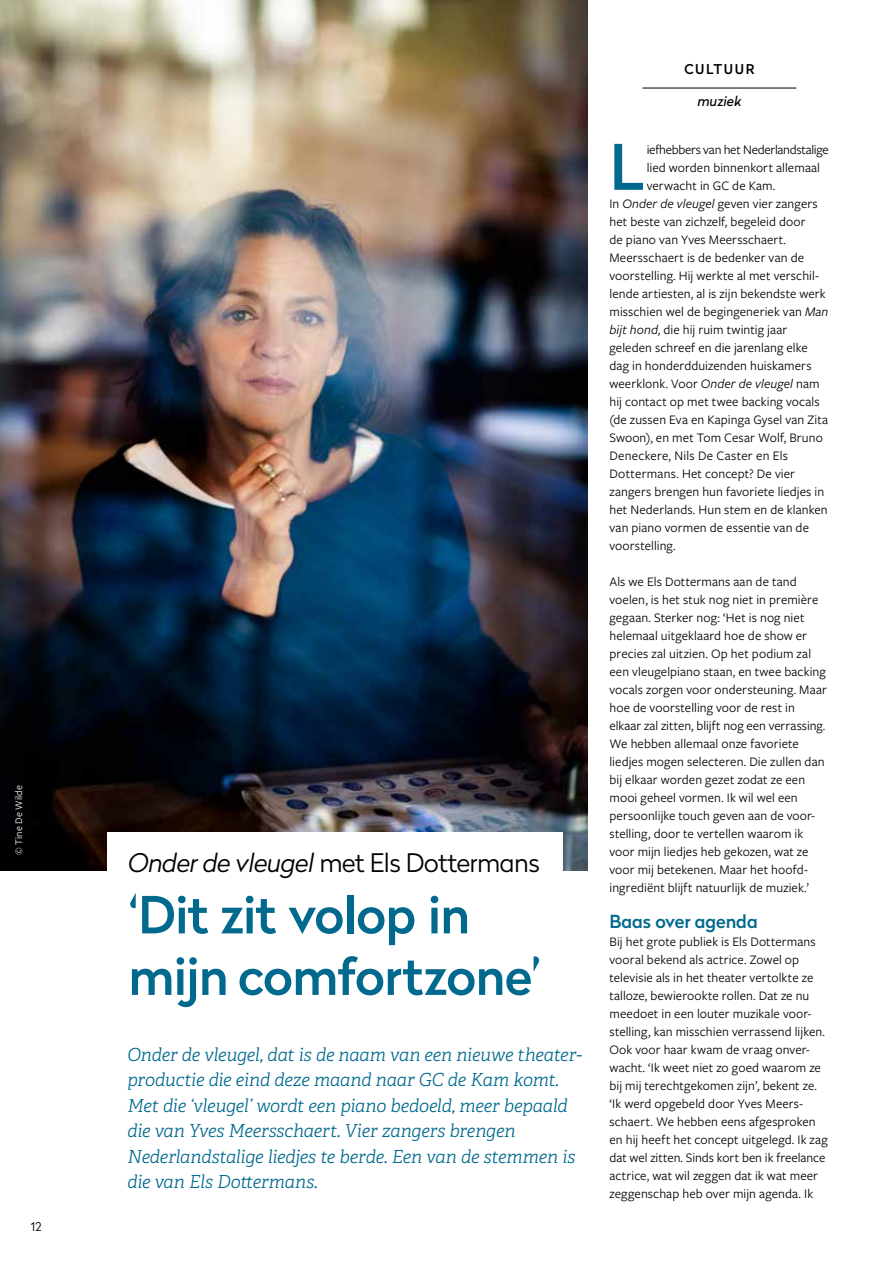
<style>
.page{position:relative;width:893px;height:1263px;background:#fff}
.page>*{position:absolute;margin:0;border:0;box-sizing:border-box;transform-origin:0 0}
.t1{font:500 62.55px "Radikal";color:#00698d}
.t2{font:500 51px/61.5px "Radikal";letter-spacing:-.015em;color:#00698d}
.t3{font:300 25.5px "Radikal";letter-spacing:-.02em;color:#000}
.t4{font:italic 300 18px/25.5px "Adelle";letter-spacing:-.015em;color:#00698d}
.t5{font:500 18px "Radikal";letter-spacing:-.005em;color:#00698d}
.t6{font:13.5px/18px "Freight Sans Pro";letter-spacing:.01em;color:#000}
.t7{font:13.5px "Freight Sans Pro";letter-spacing:-.02em;color:#000}
.t8{font:500 13.5px "Radikal";letter-spacing:.12em;color:#000}
.t9{font:italic 13.5px "Radikal";color:#000}
.t10{font:300 12px "Radikal";color:#000}
.t11{font:10.5px "Freight Sans Pro";letter-spacing:.015em;color:#fff}
.s1{font-style:italic}
</style>
<div class="page">
<hr style="left:642px;top:88px;width:154px;height:1px;background:#000">
<img style="left:0;top:0;width:588px;height:870px">
<div style="left:107px;top:831px;width:455px;height:188px;background:#fff"></div>
<p class="t11" style="left:12px;top:855px;width:72px;rotate:-90deg">© Tine De Wilde</p>
<p class="t10" style="left:31px;top:1218px;width:12px">12</p>
<h3 class="t3" style="left:128px;top:845px;width:413px"><span class="s1">Onder de vleugel</span> met Els Dottermans</h3>
<h2 class="t2" style="left:128px;top:883px;width:414px">‘Dit zit volop in mijn comfortzone’</h2>
<p class="t4" style="left:128px;top:1042px;width:456px">Onder de vleugel, dat is de naam van een nieuwe theater&shy;productie die eind deze maand naar GC de Kam komt.<br>Met die ‘vleugel’ wordt een piano bedoeld, meer bepaald die van Yves Meersschaert. Vier zangers brengen Nederlandstalige liedjes te berde. Een van de stemmen is die van Els Dottermans.</p>
<p class="t8" style="left:684px;top:59px;width:72px">CULTUUR</p>
<p class="t9" style="left:697px;top:92px;width:45px">muziek</p>
<h1 class="t1" style="left:609px;top:122px;width:36px">L</h1>
<p class="t7" style="left:647px;top:140px;width:184px">iefhebbers van het Nederlandstalige</p>
<p class="t6" style="left:647px;top:158px;width:175px">lied worden binnenkort allemaal</p>
<p class="t6" style="left:647px;top:176px;width:130px">verwacht in GC de Kam.</p>
<p class="t6" style="left:609px;top:194px;width:210px">In <span class="s1">Onder de vleugel</span> geven vier zangers</p>
<p class="t6" style="left:609px;top:212px;width:198px">het beste van zichzelf, begeleid door</p>
<p class="t6" style="left:609px;top:230px;width:178px">de piano van Yves Meersschaert.</p>
<p class="t6" style="left:609px;top:248px;width:196px">Meersschaert is de bedenker van de</p>
<p class="t6" style="left:609px;top:266px;width:211px">voorstelling. Hij werkte al met verschil-</p>
<p class="t6" style="left:609px;top:284px;width:218px">lende artiesten, al is zijn bekendste werk</p>
<p class="t6" style="left:609px;top:302px;width:220px">misschien wel de begingeneriek van <span class="s1">Man</span></p>
<p class="t6" style="left:609px;top:320px;width:179px"><span class="s1">bijt hond</span>, die hij ruim twintig jaar</p>
<p class="t6" style="left:609px;top:338px;width:200px">geleden schreef en die jarenlang elke</p>
<p class="t6" style="left:609px;top:356px;width:204px">dag in honderdduizenden huiskamers</p>
<p class="t6" style="left:609px;top:374px;width:212px">weerklonk. Voor <span class="s1">Onder de vleugel</span> nam</p>
<p class="t6" style="left:609px;top:392px;width:212px">hij contact op met twee backing vocals</p>
<p class="t6" style="left:609px;top:410px;width:220px">(de zussen Eva en Kapinga Gysel van Zita</p>
<p class="t6" style="left:609px;top:428px;width:215px">Swoon), en met Tom Cesar Wolf, Bruno</p>
<p class="t6" style="left:609px;top:446px;width:180px">Deneckere, Nils De Caster en Els</p>
<p class="t6" style="left:609px;top:464px;width:187px">Dottermans. Het concept? De vier</p>
<p class="t6" style="left:609px;top:482px;width:216px">zangers brengen hun favoriete liedjes in</p>
<p class="t6" style="left:609px;top:500px;width:220px">het Nederlands. Hun stem en de klanken</p>
<p class="t6" style="left:609px;top:518px;width:201px">van piano vormen de essentie van de</p>
<p class="t6" style="left:609px;top:536px;width:68px">voorstelling.</p>
<p class="t6" style="left:609px;top:572px;width:219px">Als we Els Dottermans aan de tand voelen, is het stuk nog niet in première gegaan. Sterker nog: ‘Het is nog niet helemaal uitgeklaard hoe de show er precies zal uitzien. Op het podium zal een vleugelpiano staan, en twee backing vocals zorgen voor ondersteuning. Maar hoe de voorstelling voor de rest in elkaar zal zitten, blijft nog een verrassing.<br>We hebben allemaal onze favoriete liedjes mogen selecteren. Die zullen dan bij elkaar worden gezet zodat ze een mooi geheel vormen. Ik wil wel een persoonlijke touch geven aan de voor&shy;stelling, door te vertellen waarom ik voor mijn liedjes heb gekozen, wat ze voor mij betekenen. Maar het hoofd&shy;ingrediënt blijft natuurlijk de muziek.’</p>
<h3 class="t5" style="left:609px;top:908px;width:150px">Baas over agenda</h3>
<p class="t6" style="left:609px;top:932px;width:220px">Bij het grote publiek is Els Dottermans vooral bekend als actrice. Zowel op televisie als in het theater vertolkte ze talloze, bewierookte rollen. Dat ze nu meedoet in een louter muzikale voor&shy;stelling, kan misschien verrassend lijken.<br>Ook voor haar kwam de vraag onver&shy;wacht. ‘Ik weet niet zo goed waarom ze bij mij terechtgekomen zijn’, bekent ze. ‘Ik werd opgebeld door Yves Meers&shy;schaert. We hebben eens afgesproken en hij heeft het concept uitgelegd. Ik zag dat wel zitten. Sinds kort ben ik freelance actrice, wat wil zeggen dat ik wat meer zeggenschap heb over mijn agenda. Ik</p>
</div>
